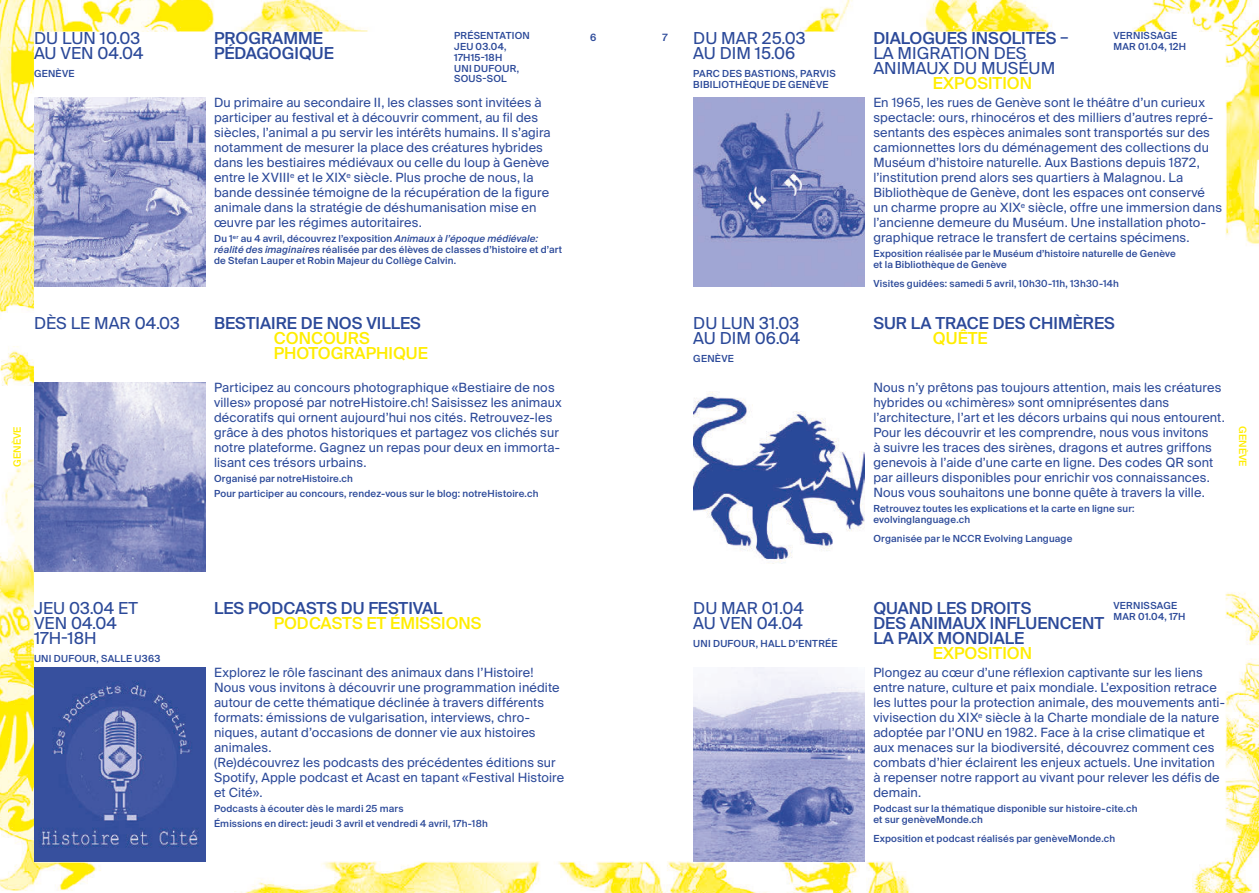
<style>
.page{position:relative;width:1259px;height:893px;background:#fff}
.page>*{position:absolute;margin:0;border:0;box-sizing:border-box;transform-origin:0 0}
._02-date_heure_x3{font:16.5px/15px "Suisse Intl";color:#2b4999}
.t1{font:500 16.5px/15px "Suisse Intl";color:#2b4999}
.t2{font:500 16.5px/15px "Suisse Intl";color:#ffed00}
.t3{font:12.75px/15px "Suisse Intl";letter-spacing:.01em;color:#2b4999}
.t4{font:500 10.05px "Suisse Intl";color:#ffed00}
.t5{font:500 10.05px "Suisse Intl";color:#2b4999}
._07-exergues{font:500 9.75px/10.8px "Suisse Intl";letter-spacing:.02em;color:#2b4999}
._03-lieu_et_sous-titres{font:500 9.75px/10.8px "Suisse Intl";letter-spacing:.03em;color:#2b4999}
.s1{font-weight:500}
.s2{font-style:italic}
</style>
<div class="page">
<img style="left:0;top:0;width:1259px;height:893px">
<img style="left:693px;top:98px;width:172px;height:189px">
<div style="left:693px;top:383px;width:172px;height:189px;background:#fff"></div>
<img style="left:693px;top:392px;width:172px;height:171px">
<img style="left:693px;top:668px;width:172px;height:193px">
<img style="left:34px;top:98px;width:172px;height:189px">
<img style="left:34px;top:383px;width:172px;height:189px">
<img style="left:34px;top:668px;width:172px;height:193px">
<p class="_02-date_heure_x3" style="left:34px;top:31px;width:111px">DU LUN 10.03<br>AU VEN 04.04</p>
<p class="_03-lieu_et_sous-titres" style="left:34px;top:68px;width:42px">GENÈVE</p>
<p class="_02-date_heure_x3" style="left:34px;top:316px;width:147px">DÈS LE MAR 04.03</p>
<p class="t1" style="left:214px;top:31px;width:121px">PROGRAMME<br>PÉDAGOGIQUE</p>
<p class="_07-exergues" style="left:454px;top:30px;width:77px">PRÉSENTATION<br>JEU 03.04,<br>17H15-18H<br>UNI DUFOUR,<br>SOUS-SOL</p>
<p class="_07-exergues" style="left:1113px;top:30px;width:74px">VERNISSAGE<br>MAR 01.04, 12H</p>
<p class="_02-date_heure_x3" style="left:693px;top:31px;width:114px">DU MAR 25.03<br>AU DIM 15.06</p>
<p class="_03-lieu_et_sous-titres" style="left:693px;top:68px;width:144px">PARC DES BASTIONS, PARVIS<br>BIBILIOTHÈQUE DE GENÈVE</p>
<p class="_02-date_heure_x3" style="left:873px;top:31px;width:197px"><span class="s1">DIALOGUES INSOLITES</span> –<br>LA MIGRATION DES<br>ANIMAUX DU MUSÉUM</p>
<p class="t2" style="left:933px;top:76px;width:101px">EXPOSITION</p>
<p class="t5" style="left:590px;top:32px;width:8px">6</p>
<p class="t5" style="left:662px;top:32px;width:7px">7</p>
<p class="t3" style="left:214px;top:95px;width:338px">Du primaire au secondaire II, les classes sont invitées à participer au festival et à découvrir comment, au fil des siècles, l’animal a pu servir les intérêts humains. Il s’agira notamment de mesurer la place des créatures hybrides dans les bestiaires médiévaux ou celle du loup à Genève entre le XVIII<sup>e</sup> et le XIX<sup>e</sup> siècle. Plus proche de nous, la bande dessinée témoigne de la récupération de la figure animale dans la stratégie de déshumanisation mise en œuvre par les régimes autoritaires.</p>
<p class="_07-exergues" style="left:214px;top:233px;width:350px">Du 1<sup>er</sup> au 4 avril, découvrez l’exposition <span class="s2">Animaux à l’époque médiévale: réalité des imaginaires</span> réalisée par des élèves de classes d’histoire et d’art de Stefan Lauper et Robin Majeur du Collège Calvin.</p>
<p class="t1" style="left:214px;top:316px;width:208px">BESTIAIRE DE NOS VILLES</p>
<p class="t2" style="left:274px;top:331px;width:156px">CONCOURS<br>PHOTOGRAPHIQUE</p>
<p class="_02-date_heure_x3" style="left:693px;top:316px;width:109px">DU LUN 31.03<br>AU DIM 06.04</p>
<p class="_03-lieu_et_sous-titres" style="left:693px;top:353px;width:42px">GENÈVE</p>
<p class="t3" style="left:873px;top:95px;width:350px">En 1965, les rues de Genève sont le théâtre d’un curieux spectacle: ours, rhinocéros et des milliers d’autres repré&shy;sentants des espèces animales sont transportés sur des camionnettes lors du déménagement des collections du Muséum d’histoire naturelle. Aux Bastions depuis 1872, l’institution prend alors ses quartiers à Malagnou. La Bibliothèque de Genève, dont les espaces ont conservé un charme propre au XIX<sup>e</sup> siècle, offre une immersion dans l’ancienne demeure du Muséum. Une installation photo&shy;graphique retrace le transfert de certains spécimens.</p>
<p class="_07-exergues" style="left:873px;top:248px;width:304px">Exposition réalisée par le Muséum d’histoire naturelle de Genève et la Bibliothèque de Genève</p>
<p class="_07-exergues" style="left:873px;top:278px;width:247px">Visites guidées: samedi 5 avril, 10h30-11h, 13h30-14h</p>
<p class="t1" style="left:873px;top:316px;width:243px">SUR LA TRACE DES CHIMÈRES</p>
<p class="t2" style="left:933px;top:331px;width:56px">QUÊTE</p>
<p class="t3" style="left:214px;top:380px;width:349px">Participez au concours photographique «Bestiaire de nos villes» proposé par notreHistoire.ch! Saisissez les animaux décoratifs qui ornent aujourd’hui nos cités. Retrouvez-les grâce à des photos historiques et partagez vos clichés sur notre plateforme. Gagnez un repas pour deux en immorta&shy;lisant ces trésors urbains.</p>
<p class="_07-exergues" style="left:214px;top:471px;width:326px;line-height:15px">Organisé par notreHistoire.ch<br>Pour participer au concours, rendez-vous sur le blog: notreHistoire.ch</p>
<p class="t3" style="left:873px;top:380px;width:353px">Nous n’y prêtons pas toujours attention, mais les créatures hybrides ou «chimères» sont omniprésentes dans l’architecture, l’art et les décors urbains qui nous entourent.<br>Pour les découvrir et les comprendre, nous vous invitons<br>à suivre les traces des sirènes, dragons et autres griffons genevois à l’aide d’une carte en ligne. Des codes QR sont par ailleurs disponibles pour enrichir vos connaissances.<br>Nous vous souhaitons une bonne quête à travers la ville.</p>
<p class="_07-exergues" style="left:873px;top:503px;width:263px">Retrouvez toutes les explications et la carte en ligne sur: evolvinglanguage.ch</p>
<p class="_07-exergues" style="left:873px;top:533px;width:200px">Organisée par le NCCR Evolving Language</p>
<p class="t4" style="left:11px;top:467px;width:42px;rotate:-90deg">GENÈVE</p>
<p class="t4" style="left:1248px;top:426px;width:42px;rotate:90deg">GENÈVE</p>
<p class="_02-date_heure_x3" style="left:34px;top:601px;width:105px">JEU 03.04 ET<br>VEN 04.04</p>
<p class="_02-date_heure_x3" style="left:34px;top:631px;width:64px">17H-18H</p>
<p class="_03-lieu_et_sous-titres" style="left:34px;top:653px;width:128px">UNI DUFOUR, SALLE U363</p>
<p class="t1" style="left:214px;top:601px;width:230px">LES PODCASTS DU FESTIVAL</p>
<p class="t2" style="left:274px;top:616px;width:209px">PODCASTS ET ÉMISSIONS</p>
<p class="t3" style="left:214px;top:665px;width:351px">Explorez le rôle fascinant des animaux dans l’Histoire!<br>Nous vous invitons à découvrir une programmation inédite autour de cette thématique déclinée à travers différents formats: émissions de vulgarisation, interviews, chro&shy;niques, autant d’occasions de donner vie aux histoires animales.<br>(Re)découvrez les podcasts des précédentes éditions sur Spotify, Apple podcast et Acast en tapant «Festival Histoire et Cité».</p>
<p class="_07-exergues" style="left:214px;top:801px;width:275px;line-height:15px">Podcasts à écouter dès le mardi 25 mars<br>Émissions en direct: jeudi 3 avril et vendredi 4 avril, 17h-18h</p>
<p class="_02-date_heure_x3" style="left:693px;top:601px;width:112px">DU MAR 01.04<br>AU VEN 04.04</p>
<p class="_03-lieu_et_sous-titres" style="left:693px;top:638px;width:146px">UNI DUFOUR, HALL D’ENTRÉE</p>
<p class="t1" style="left:873px;top:601px;width:232px">QUAND LES DROITS<br>DES ANIMAUX INFLUENCENT<br>LA PAIX MONDIALE</p>
<p class="t2" style="left:933px;top:646px;width:101px">EXPOSITION</p>
<p class="_07-exergues" style="left:1113px;top:600px;width:74px">VERNISSAGE<br>MAR 01.04, 17H</p>
<p class="t3" style="left:873px;top:665px;width:353px">Plongez au cœur d’une réflexion captivante sur les liens entre nature, culture et paix mondiale. L’exposition retrace les luttes pour la protection animale, des mouvements anti&shy;vivisection du XIX<sup>e</sup> siècle à la Charte mondiale de la nature adoptée par l’ONU en 1982. Face à la crise climatique et aux menaces sur la biodiversité, découvrez comment ces combats d’hier éclairent les enjeux actuels. Une invitation<br>à repenser notre rapport au vivant pour relever les défis de demain.</p>
<p class="_07-exergues" style="left:873px;top:803px;width:266px">Podcast sur la thématique disponible sur histoire-cite.ch et sur genèveMonde.ch</p>
<p class="_07-exergues" style="left:873px;top:833px;width:243px">Exposition et podcast réalisés par genèveMonde.ch</p>
</div>
